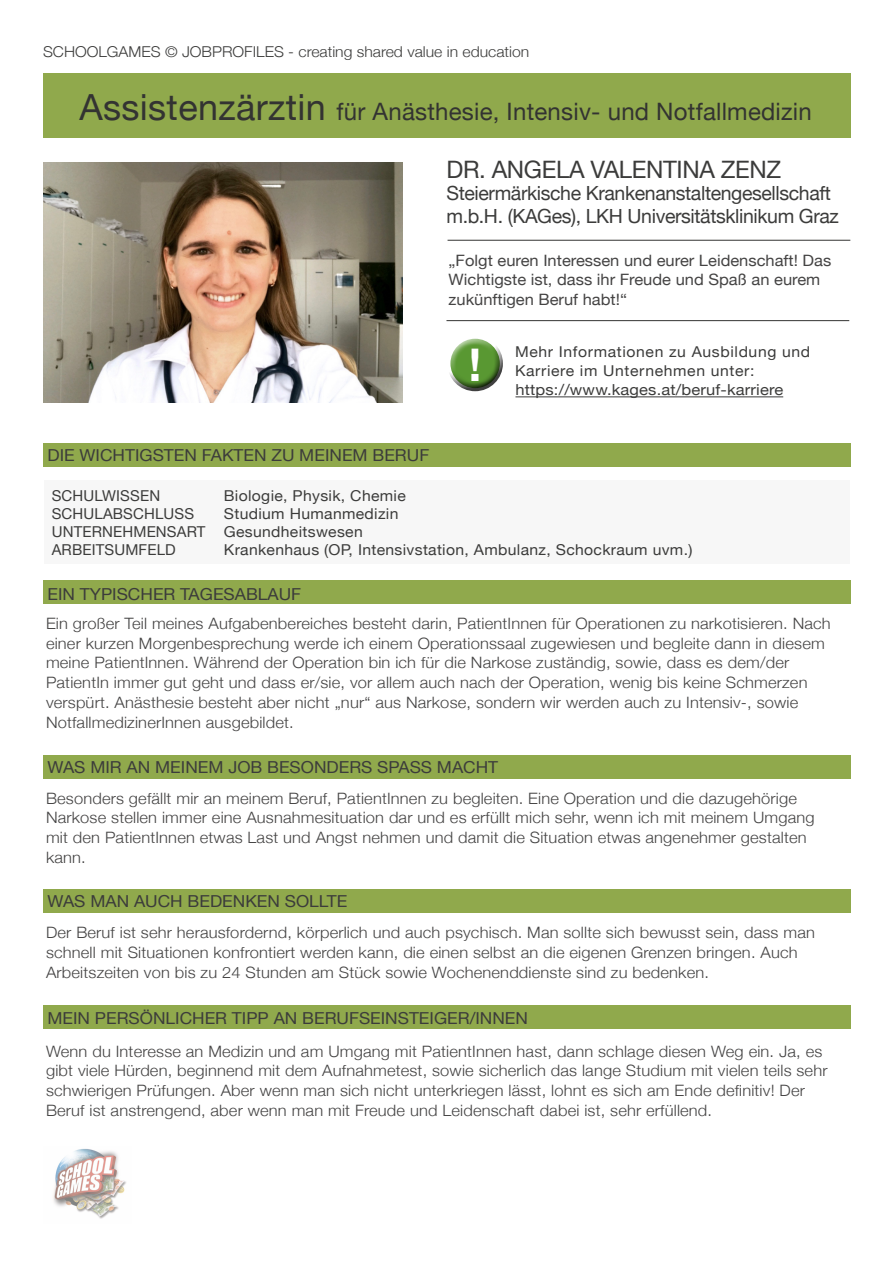
<style>
.page{position:relative;width:893px;height:1263px;background:#fff}
.page>*{position:absolute;margin:0;border:0;box-sizing:border-box;transform-origin:0 0}
.t1{font:700 45px "Helvetica Neue";color:#fff}
.t2{font:24px "Helvetica Neue";letter-spacing:.01em;color:#333332}
.t3{font:24px "Helvetica Neue";letter-spacing:-.015em;color:#3c3c3b}
.t4{font:19.5px/22.5px "Helvetica Neue";letter-spacing:-.02em;color:#3c3c3b}
.t5{font:16.5px "Helvetica Neue";color:#3c3c3b;scale:1.05 1}
.t6{font:300 15.6px/19.8px "Helvetica Neue";letter-spacing:.01em;color:#454444;scale:1.05 1}
.t7{font:15.6px/19.8px "Helvetica Neue";color:#454444;scale:1.05 1}
.t8{font:15.15px "Helvetica Neue";letter-spacing:.01em;color:#3c3c3b;scale:1.09 1}
.t9{font:15px "Helvetica Neue";letter-spacing:.02em;color:#3c3c3b;scale:1.05 1}
.t10{font:15px "Helvetica Neue";letter-spacing:.04em;color:#3c3c3b;scale:1.05 1}
.t11{font:300 15px "Helvetica Neue";color:#3c3c3b;scale:1.05 1}
.t12{font:15px "Helvetica Neue";letter-spacing:.02em;color:#3c3c3b}
.s1{font-size:36px}
</style>
<div class="page">
<div style="left:44px;top:480px;width:806px;height:83px;background:#f7f7f7"></div>
<div style="left:43px;top:73px;width:807px;height:64px;background:#90a94c"></div>
<div style="left:43px;top:443px;width:807px;height:24px;background:#90a94c"></div>
<div style="left:43px;top:581px;width:807px;height:23px;background:#90a94c"></div>
<div style="left:43px;top:755px;width:807px;height:23px;background:#90a94c"></div>
<div style="left:43px;top:889px;width:807px;height:23px;background:#90a94c"></div>
<div style="left:43px;top:1006px;width:807px;height:23px;background:#90a94c"></div>
<img style="left:43px;top:162px;width:359px;height:241px">
<hr style="left:448px;top:240px;width:402px;height:1px;background:#4a4a49">
<hr style="left:446px;top:320px;width:403px;height:1px;background:#4a4a49">
<div style="left:446px;top:335px;width:57px;height:41px;background:#fff;opacity:.75"></div>
<div style="left:446px;top:343px;width:57px;height:50px;background:#000;opacity:.75"></div>
<img style="left:53px;top:1149px;width:73px;height:70px">
<hr style="left:515px;top:396px;width:268px;height:1px;background:#3c3c3b">
<p class="t11" style="left:43px;top:39px;width:465px">SCHOOLGAMES © JOBPROFILES - creating shared value in education</p>
<p class="t2" style="left:80px;top:94px;width:734px"><span class="s1">Assistenzärztin</span> für Anästhesie, Intensiv- und Notfallmedizin</p>
<p class="t3" style="left:446px;top:152px;width:336px">DR. ANGELA VALENTINA ZENZ</p>
<p class="t4" style="left:446px;top:183px;width:394px">Steiermärkische Krankenanstaltengesellschaft m.b.H. (KAGes), LKH Universitätsklinikum Graz</p>
<p class="t7" style="left:449px;top:251px;width:366px">„Folgt euren Interessen und eurer Leidenschaft! Das<br>Wichtigste ist, dass ihr Freude und Spaß an eurem zukünftigen Beruf habt!“</p>
<p class="t5" style="left:47px;top:443px;width:365px">DIE WICHTIGSTEN FAKTEN ZU MEINEM BERUF</p>
<p class="t1" style="left:469px;top:329px;width:14px">!</p>
<p class="t10" style="left:515px;top:341px;width:283px">Mehr Informationen zu Ausbildung und</p>
<p class="t10" style="left:515px;top:360px;width:230px">Karriere im Unternehmen unter:</p>
<p class="t8" style="left:515px;top:379px;width:247px">https://www.kages.at/beruf-karriere</p>
<p class="t12" style="left:52px;top:484px;width:110px">SCHULWISSEN</p>
<p class="t12" style="left:52px;top:502px;width:144px">SCHULABSCHLUSS</p>
<p class="t12" style="left:52px;top:520px;width:155px">UNTERNEHMENSART</p>
<p class="t12" style="left:52px;top:538px;width:126px">ARBEITSUMFELD</p>
<p class="t9" style="left:224px;top:484px;width:175px">Biologie, Physik, Chemie</p>
<p class="t9" style="left:224px;top:502px;width:168px">Studium Humanmedizin</p>
<p class="t9" style="left:224px;top:520px;width:134px">Gesundheitswesen</p>
<p class="t9" style="left:224px;top:538px;width:448px">Krankenhaus (OP, Intensivstation, Ambulanz, Schockraum uvm.)</p>
<p class="t5" style="left:47px;top:582px;width:243px">EIN TYPISCHER TAGESABLAUF</p>
<p class="t6" style="left:46px;top:612px;width:749px">Ein großer Teil meines Aufgabenbereiches besteht darin, PatientInnen für Operationen zu narkotisieren. Nach einer kurzen Morgenbesprechung werde ich einem Operationssaal zugewiesen und begleite dann in diesem meine PatientInnen. Während der Operation bin ich für die Narkose zuständig, sowie, dass es dem/der PatientIn immer gut geht und dass er/sie, vor allem auch nach der Operation, wenig bis keine Schmerzen verspürt. Anästhesie besteht aber nicht „nur“ aus Narkose, sondern wir werden auch zu Intensiv-, sowie</p>
<p class="t6" style="left:46px;top:711px;width:237px">NotfallmedizinerInnen ausgebildet.</p>
<p class="t5" style="left:47px;top:755px;width:431px">WAS MIR AN MEINEM JOB BESONDERS SPASS MACHT</p>
<p class="t6" style="left:46px;top:787px;width:733px">Besonders gefällt mir an meinem Beruf, PatientInnen zu begleiten. Eine Operation und die dazugehörige Narkose stellen immer eine Ausnahmesituation dar und es erfüllt mich sehr, wenn ich mit meinem Umgang mit den PatientInnen etwas Last und Angst nehmen und damit die Situation etwas angenehmer gestalten kann.</p>
<p class="t5" style="left:47px;top:889px;width:287px">WAS MAN AUCH BEDENKEN SOLLTE</p>
<p class="t6" style="left:46px;top:921px;width:734px">Der Beruf ist sehr herausfordernd, körperlich und auch psychisch. Man sollte sich bewusst sein, dass man schnell mit Situationen konfrontiert werden kann, die einen selbst an die eigenen Grenzen bringen. Auch<br>Arbeitszeiten von bis zu 24 Stunden am Stück sowie Wochenenddienste sind zu bedenken.</p>
<p class="t5" style="left:47px;top:1006px;width:459px">MEIN PERSÖNLICHER TIPP AN BERUFSEINSTEIGER/INNEN</p>
<p class="t6" style="left:46px;top:1040px;width:746px">Wenn du Interesse an Medizin und am Umgang mit PatientInnen hast, dann schlage diesen Weg ein. Ja, es gibt viele Hürden, beginnend mit dem Aufnahmetest, sowie sicherlich das lange Studium mit vielen teils sehr schwierigen Prüfungen. Aber wenn man sich nicht unterkriegen lässt, lohnt es sich am Ende definitiv! Der Beruf ist anstrengend, aber wenn man mit Freude und Leidenschaft dabei ist, sehr erfüllend.</p>
</div>
